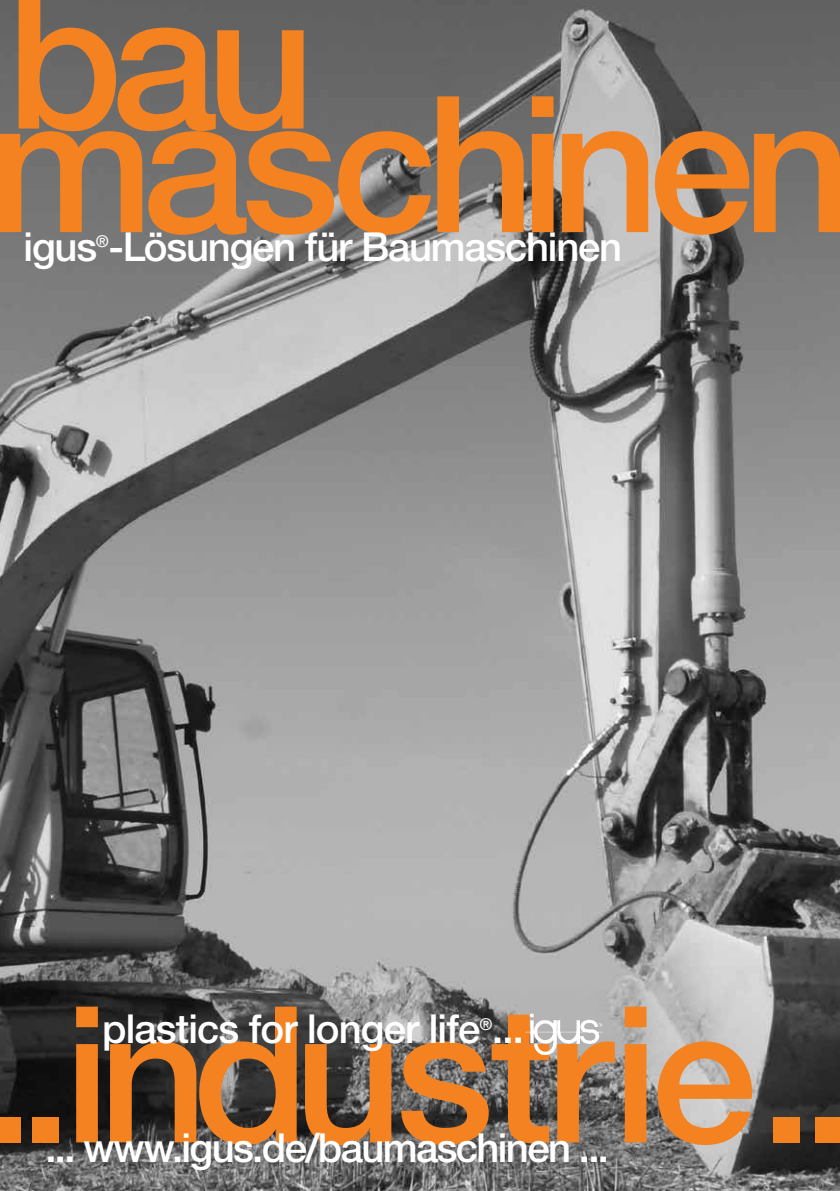
<style>
.page{position:relative;width:840px;height:1191px;background:#fff}
.page>*{position:absolute;margin:0;border:0;box-sizing:border-box;transform-origin:0 0}
.t1{font:500 190px "Helvetica Neue LTW1 G";letter-spacing:-.04em;color:#f58220}
.t2{font:500 190px "Helvetica Neue LTW1 G";letter-spacing:-.06em;color:#f58220}
.t3{font:500 40px "Helvetica Neue LTW1 G";letter-spacing:-.03em;color:#fff}
.t4{font:500 16.4px "Helvetica Neue LTW1 G";color:#fff}
</style>
<div class="page">
<img style="left:0;top:0;width:839px;height:1191px">
<img style="left:525px;top:1012px;width:79px;height:43px">
<h1 class="t2" style="left:7px;top:-53px;width:309px">bau</h1>
<h1 class="t2" style="left:-12px;top:50px;width:864px">maschinen</h1>
<p class="t3" style="left:24px;top:222px;width:600px">igus -Lösungen für Baumaschinen</p>
<p class="t4" style="left:96px;top:232px;width:15px">®</p>
<h1 class="t1" style="left:-19px;top:960px;width:874px">..industrie..</h1>
<p class="t3" style="left:102px;top:1004px;width:423px">plastics for longer life ...</p>
<p class="t4" style="left:479px;top:1013px;width:15px">®</p>
<p class="t3" style="left:45px;top:1123px;width:565px">... www.igus.de/baumaschinen ...</p>
</div>
